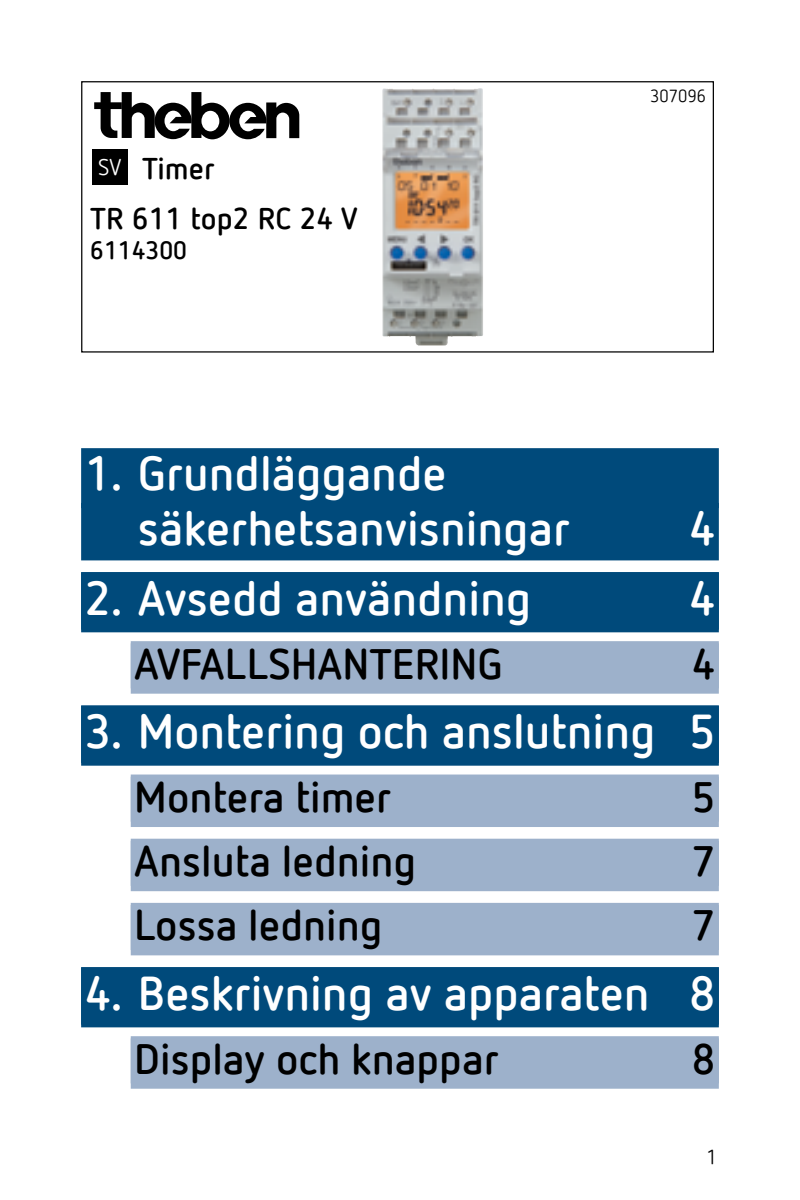
<style>
.page{position:relative;width:800px;height:1200px;background:#fff}
.page>*{position:absolute;margin:0;border:0;box-sizing:border-box;transform-origin:0 0}
.t1{font:700 47.5px/55px "Netto Offc Pro";color:#fff}
.t2{font:700 42.5px "Netto Offc Pro";color:#000}
.t3{font:700 30px "Netto Offc Pro";color:#000}
.t4{font:700 25px "Netto Offc Pro";color:#000}
.t5{font:20px "Netto Offc Pro";color:#000}
.t6{font:17.5px "Netto Offc Pro";color:#000}
.s1{font-weight:400;font-size:22.5px;color:#fff}
</style>
<div class="page">
<div style="left:81px;top:81px;width:633px;height:272px;border:1px solid #000"></div>
<div style="left:92px;top:149px;width:36px;height:35px;background:#000"></div>
<svg style="left:94px;top:92px;width:205px;height:47px"></svg>
<img style="left:382px;top:88px;width:101px;height:258px">
<div style="left:81px;top:448px;width:638px;height:60px;background:#004a7b"></div>
<div style="left:81px;top:503px;width:638px;height:57px;background:#004a7b"></div>
<div style="left:81px;top:572px;width:638px;height:60px;background:#004a7b"></div>
<div style="left:131px;top:641px;width:588px;height:53px;background:#9db1cb"></div>
<div style="left:81px;top:706px;width:638px;height:60px;background:#004a7b"></div>
<div style="left:81px;top:705px;width:638px;height:58px;background:#004a7b"></div>
<div style="left:131px;top:775px;width:588px;height:52px;background:#9db1cb"></div>
<div style="left:131px;top:839px;width:588px;height:52px;background:#9db1cb"></div>
<div style="left:131px;top:903px;width:588px;height:52px;background:#9db1cb"></div>
<div style="left:81px;top:967px;width:638px;height:60px;background:#004a7b"></div>
<div style="left:131px;top:1036px;width:588px;height:53px;background:#9db1cb"></div>
<p class="t3" style="left:98px;top:149px;width:118px"><span class="s1">SV</span> Timer</p>
<p class="t3" style="left:90px;top:198px;width:269px">TR 611 top2 RC 24 V</p>
<p class="t4" style="left:90px;top:233px;width:98px">6114300</p>
<p class="t1" style="left:138px;top:444px;width:434px;text-indent:-53px">1. Grundläggande säkerhetsanvisningar</p>
<p class="t6" style="left:650px;top:85px;width:57px">307096</p>
<p class="t1" style="left:689px;top:499px;width:28px">4</p>
<p class="t1" style="left:85px;top:568px;width:448px">2. Avsedd användning</p>
<p class="t1" style="left:689px;top:568px;width:28px">4</p>
<p class="t2" style="left:134px;top:635px;width:370px">AVFALLSHANTERING</p>
<p class="t2" style="left:692px;top:635px;width:25px">4</p>
<p class="t1" style="left:85px;top:702px;width:632px">3. Montering och anslutning 5</p>
<p class="t2" style="left:134px;top:769px;width:259px">Montera timer</p>
<p class="t2" style="left:692px;top:769px;width:25px">5</p>
<p class="t2" style="left:134px;top:833px;width:283px">Ansluta ledning</p>
<p class="t2" style="left:692px;top:833px;width:25px">7</p>
<p class="t2" style="left:134px;top:897px;width:250px">Lossa ledning</p>
<p class="t2" style="left:692px;top:897px;width:25px">7</p>
<p class="t1" style="left:85px;top:963px;width:632px">4. Beskrivning av apparaten 8</p>
<p class="t2" style="left:134px;top:1030px;width:366px">Display och knappar</p>
<p class="t2" style="left:692px;top:1030px;width:25px">8</p>
<p class="t5" style="left:707px;top:1144px;width:12px">1</p>
</div>
